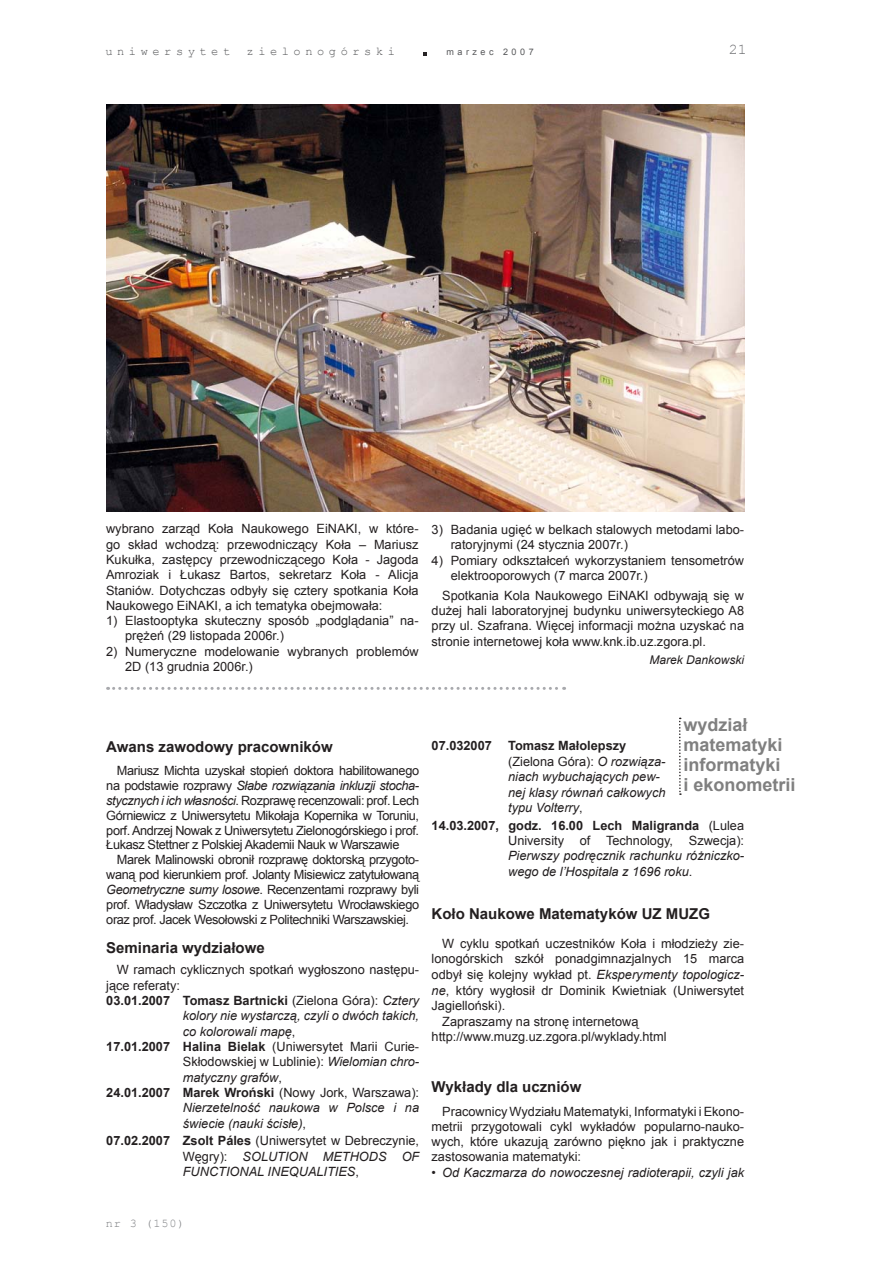
<style>
.page{position:relative;width:893px;height:1263px;background:#fff}
.page>*{position:absolute;margin:0;border:0;box-sizing:border-box;transform-origin:0 0}
.t1{font:700 18px/20.2px "Arial";color:#808080}
.t2{font:700 15px "Arial";color:#231f20}
.t3{font:15px "Courier New";color:#6c6d70}
.t4{font:12.75px/15.3px "Arial";color:#231f20;text-align:justify}
.t5{font:italic 12.75px/15.5px "Arial";color:#231f20}
.t6{font:700 12.75px "Arial";color:#231f20}
.t7{font:12px "Courier New";letter-spacing:.38em;color:#57585a}
.t8{font:italic 12px "Arial";color:#231f20}
.t9{font:11.85px "Courier New";color:#808285}
.t10{font:9px "Arial";letter-spacing:.39em;color:#57585a}
.s1{font-style:italic}
.s2{font-weight:400}
.s3{font-weight:400;font-style:italic}
.s4{font-style:normal}
.s5{font-weight:700}
.s6{font-weight:700;font-style:normal}
</style>
<div class="page">
<svg style="left:423px;top:52px;width:4px;height:3px"></svg>
<img style="left:106px;top:104px;width:638px;height:407px">
<svg style="left:679px;top:718px;width:2px;height:77px"></svg>
<svg style="left:108px;top:687px;width:457px;height:3px"></svg>
<p class="t7" style="left:105px;top:44px;width:126px">uniwersytet</p>
<p class="t7" style="left:247px;top:44px;width:150px">zielonogórski</p>
<p class="t10" style="left:447px;top:46px;width:89px">marzec 2007</p>
<p class="t3" style="left:729px;top:40px;width:19px">21</p>
<p class="t4" style="left:106px;top:521px;width:314px">wybrano zarząd Koła Naukowego EiNAKI, w które&shy;go skład wchodzą: przewodniczący Koła – Mariusz Kukułka, zastępcy przewodniczącego Koła - Jagoda Amroziak i Łukasz Bartos, sekretarz Koła - Alicja Staniów. Dotychczas odbyły się cztery spotkania Koła Naukowego EiNAKI, a ich tematyka obejmowała:</p>
<p class="t4" style="left:125px;top:613px;width:295px;text-indent:-19px">1) Elastooptyka skuteczny sposób „podglądania” na&shy;prężeń (29 listopada 2006r.)</p>
<p class="t4" style="left:125px;top:644px;width:295px;text-indent:-19px">2) Numeryczne modelowanie wybranych problemów<br>2D (13 grudnia 2006r.)</p>
<p class="t4" style="left:451px;top:522px;width:295px;text-indent:-19px">3) Badania ugięć w belkach stalowych metodami labo&shy;ratoryjnymi (24 stycznia 2007r.)</p>
<p class="t4" style="left:451px;top:553px;width:295px;text-indent:-19px">4) Pomiary odkształceń wykorzystaniem tensometrów elektrooporowych (7 marca 2007r.)</p>
<p class="t4" style="left:432px;top:588px;width:314px;text-indent:11px">Spotkania Kola Naukowego EiNAKI odbywają się w dużej hali laboratoryjnej budynku uniwersyteckiego A8 przy ul. Szafrana. Więcej informacji można uzyskać na stronie internetowej koła www.knk.ib.uz.zgora.pl.</p>
<p class="t8" style="left:649px;top:652px;width:96px">Marek Dankowski</p>
<p class="t2" style="left:106px;top:737px;width:228px">Awans zawodowy pracowników</p>
<p class="t4" style="left:106px;top:763px;width:314px;line-height:14.9px;text-indent:11px">Mariusz Michta uzyskał stopień doktora habilitowanego na podstawie rozprawy <span class="s1">Słabe rozwiązania inkluzji stocha&shy;stycznych i ich własności</span>. Rozprawę recenzowali: prof. Lech Górniewicz z Uniwersytetu Mikołaja Kopernika w Toruniu, porf. Andrzej Nowak z Uniwersytetu Zielonogórskiego i prof.<br>Łukasz Stettner z Polskiej Akademii Nauk w Warszawie</p>
<p class="t4" style="left:106px;top:852px;width:314px;line-height:14.9px;text-indent:11px">Marek Malinowski obronił rozprawę doktorską przygoto&shy;waną pod kierunkiem prof. Jolanty Misiewicz zatytułowaną <span class="s1">Geometryczne sumy losowe</span>. Recenzentami rozprawy byli prof. Władysław Szczotka z Uniwersytetu Wrocławskiego oraz prof. Jacek Wesołowski z Politechniki Warszawskiej.</p>
<p class="t2" style="left:106px;top:937px;width:160px">Seminaria wydziałowe</p>
<p class="t4" style="left:117px;top:962px;width:304px">W ramach cyklicznych spotkań wygłoszono następu-</p>
<p class="t4" style="left:106px;top:978px;width:75px">jące referaty:</p>
<p class="t6" style="left:106px;top:992px;width:314px">03.01.2007 Tomasz Bartnicki <span class="s2">(Zielona Góra):</span> <span class="s3">Cztery</span></p>
<p class="t5" style="left:183px;top:1008px;width:238px">kolory nie wystarczą, czyli o dwóch takich,</p>
<p class="t5" style="left:183px;top:1023px;width:114px">co kolorowali mapę<span class="s4">,</span></p>
<p class="t4" style="left:106px;top:1039px;width:314px"><span class="s5">17.01.2007 Halina Bielak</span> (Uniwersytet Marii Curie-</p>
<p class="t4" style="left:183px;top:1054px;width:238px">Skłodowskiej w Lublinie): <span class="s1">Wielomian chro-</span></p>
<p class="t5" style="left:183px;top:1069px;width:101px">matyczny grafów<span class="s4">,</span></p>
<p class="t6" style="left:106px;top:1084px;width:314px">24.01.2007 Marek Wroński <span class="s2">(Nowy Jork, Warszawa):</span></p>
<p class="t5" style="left:183px;top:1100px;width:238px">Nierzetelność naukowa w Polsce i na</p>
<p class="t5" style="left:183px;top:1116px;width:125px">świecie (nauki ścisłe)<span class="s4">,</span></p>
<p class="t5" style="left:183px;top:1133px;width:238px;text-align:justify;text-indent:-77px"><span class="s6">07.02.2007 Zsolt Páles</span> <span class="s4">(Uniwersytet w Debreczynie, Węgry):</span> SOLUTION METHODS OF FUNCTIONAL INEQUALITIES<span class="s4">,</span></p>
<h1 class="t1" style="left:683px;top:715px;width:114px">wydział matematyki informatyki<br>i ekonometrii</h1>
<p class="t6" style="left:432px;top:737px;width:62px">07.032007</p>
<p class="t5" style="left:508px;top:738px;width:159px"><span class="s6">Tomasz Małolepszy </span><span class="s4">(Zielona Góra):</span> O rozwiąza&shy;niach wybuchających pew&shy;nej klasy równań całkowych typu Volterry<span class="s4">,</span></p>
<p class="t4" style="left:432px;top:817px;width:314px;text-align:right"><span class="s5">14.03.2007, godz. 16.00 Lech Maligranda</span> (Lulea<br>University of Technology, Szwecja):</p>
<p class="t5" style="left:508px;top:848px;width:237px">Pierwszy podręcznik rachunku różniczko&shy;wego de l’Hospitala z 1696 roku<span class="s4">.</span></p>
<p class="t2" style="left:432px;top:904px;width:280px">Koło Naukowe Matematyków UZ MUZG</p>
<p class="t4" style="left:442px;top:936px;width:303px">W cyklu spotkań uczestników Koła i młodzieży zie-</p>
<p class="t4" style="left:432px;top:951px;width:314px">lonogórskich szkół ponadgimnazjalnych 15 marca</p>
<p class="t4" style="left:432px;top:967px;width:314px">odbył się kolejny wykład pt. <span class="s1">Eksperymenty topologicz-</span></p>
<p class="t4" style="left:432px;top:982px;width:314px"><span class="s1">ne</span>, który wygłosił dr Dominik Kwietniak (Uniwersytet</p>
<p class="t4" style="left:432px;top:998px;width:75px">Jagielloński).</p>
<p class="t4" style="left:442px;top:1014px;width:198px">Zapraszamy na stronę internetową</p>
<p class="t4" style="left:432px;top:1029px;width:237px">http://www.muzg.uz.zgora.pl/wyklady.html</p>
<p class="t2" style="left:432px;top:1076px;width:151px">Wykłady dla uczniów</p>
<p class="t4" style="left:432px;top:1103px;width:314px;text-indent:11px">Pracownicy Wydziału Matematyki, Informatyki i Ekono&shy;metrii przygotowali cykl wykładów popularno-nauko&shy;wych, które ukazują zarówno piękno jak i praktyczne zastosowania matematyki:</p>
<p class="t5" style="left:432px;top:1165px;width:314px"><span class="s4">•</span> Od Kaczmarza do nowoczesnej radioterapii, czyli jak</p>
<p class="t9" style="left:106px;top:1216px;width:80px">nr 3 (150)</p>
</div>
